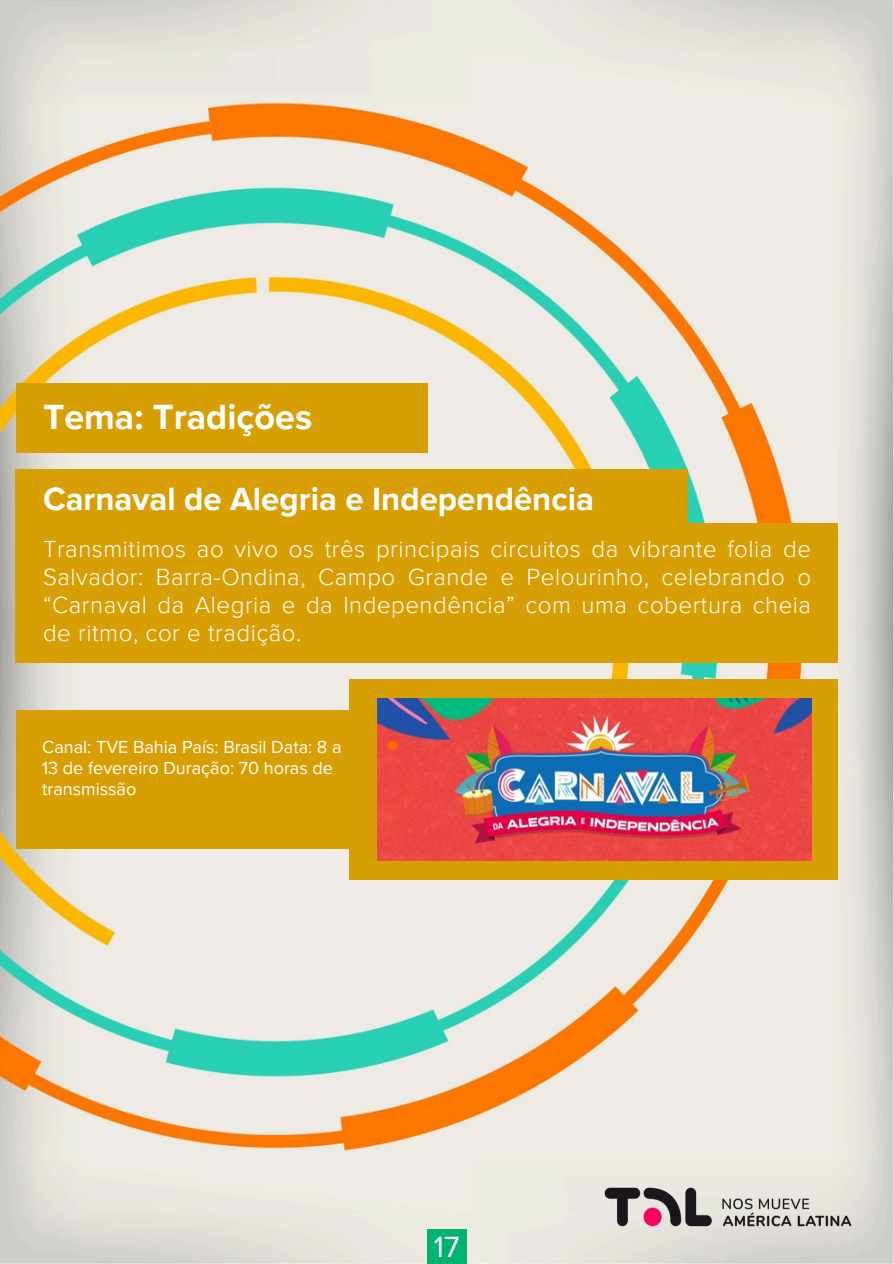
<style>
.page{position:relative;width:894px;height:1264px;background:#fff}
.page>*{position:absolute;margin:0;border:0;box-sizing:border-box;transform-origin:0 0}
.t1{font:700 36px "Proxima Nova";color:#fff}
.t2{font:700 33px "Proxima Nova";color:#fff}
.t3{font:30.15px "Proxima Nova";color:#fff}
.t4{font:300 24px/28.2px "Proxima Nova";letter-spacing:.025em;color:#fff;text-align:justify}
.t5{font:18px/21.3px "Proxima Nova";color:#fff}
</style>
<div class="page">
<img style="left:0;top:0;width:893px;height:1263px">
<div style="left:427px;top:1228px;width:39px;height:35px;background:#00b371"></div>
<img style="left:597px;top:1180px;width:261px;height:53px">
<div style="left:349px;top:679px;width:488px;height:201px;background:#d89f04"></div>
<div style="left:16px;top:710px;width:360px;height:139px;background:#d89f04"></div>
<div style="left:16px;top:523px;width:822px;height:139px;background:#d89f04"></div>
<div style="left:16px;top:470px;width:671px;height:61px;background:#d89f04"></div>
<div style="left:16px;top:383px;width:411px;height:70px;background:#d89f04"></div>
<img style="left:378px;top:698px;width:433px;height:162px">
<p class="t1" style="left:43px;top:396px;width:270px">Tema: Tradições</p>
<h2 class="t2" style="left:43px;top:479px;width:552px">Carnaval de Alegria e Independência</h2>
<h1 class="t4" style="left:43px;top:535px;width:769px">Transmitimos ao vivo os três principais circuitos da vibrante folia de Salvador: Barra-Ondina, Campo Grande e Pelourinho, celebrando o “Carnaval da Alegria e da Independência” com uma cobertura cheia de ritmo, cor e tradição.</h1>
<h1 class="t5" style="left:42px;top:736px;width:301px">Canal: TVE Bahia País: Brasil Data: 8 a<br>13 de fevereiro Duração: 70 horas de transmissão</h1>
<p class="t3" style="left:434px;top:1229px;width:27px">17</p>
</div>
